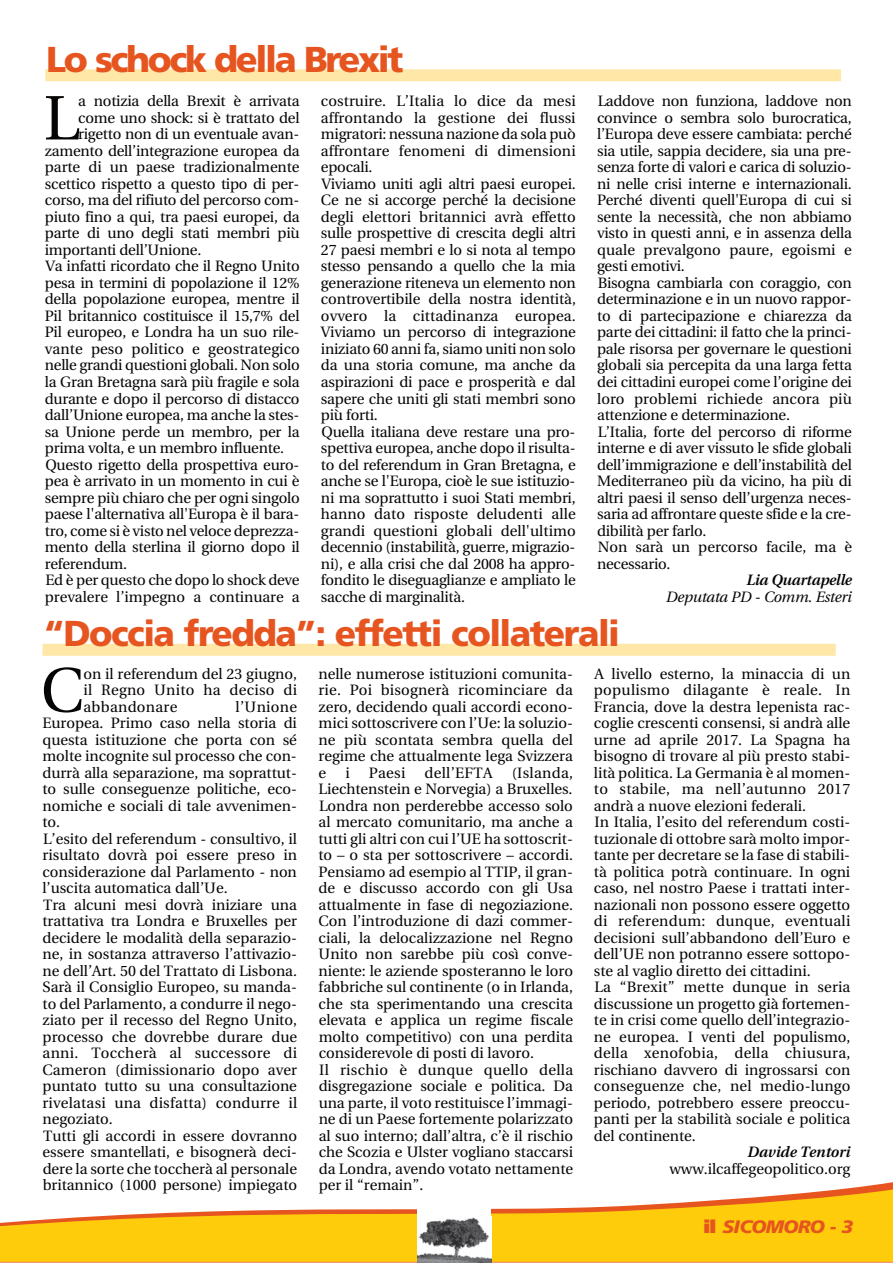
<style>
.page{position:relative;width:893px;height:1263px;background:#fff}
.page>*{position:absolute;margin:0;border:0;box-sizing:border-box;transform-origin:0 0}
.t1{font:62.7px "Utopia";color:#070504}
.t2{font:900 36px "Frutiger";letter-spacing:-.045em;color:#e6551f}
.t3{font:900 36px "Frutiger";letter-spacing:-.065em;color:#e6551f}
.t4{font:italic 900 18px "Frutiger";letter-spacing:-.035em;color:#e6551f;scale:1.07 1}
.t5{font:15px/16.5px "Utopia";letter-spacing:-.005em;color:#070504}
.t6{font:italic 600 15px "Utopia";letter-spacing:-.015em;color:#070504}
.t7{font:italic 15px "Utopia";letter-spacing:-.015em;color:#070504}
.t8{font:15px "Utopia";letter-spacing:.02em;color:#070504}
.s1{font-style:normal}
</style>
<div class="page">
<svg style="left:0;top:1189px;width:893px;height:73px;fill:#fecc0a"></svg>
<div style="left:417px;top:1208px;width:74px;height:55px;background:#fff"></div>
<img style="left:417px;top:1217px;width:74px;height:45px">
<div style="left:45px;top:69px;width:796px;height:12px;background:#ffe7a8"></div>
<div style="left:43px;top:644px;width:793px;height:12px;background:#ffe7a8"></div>
<h2 class="t3" style="left:46px;top:45px;width:359px">Lo schock della Brexit</h2>
<h1 class="t1" style="left:44px;top:93px;width:37px">L</h1>
<p class="t5" style="left:78px;top:94px;width:223px">a notizia della Brexit è arrivata</p>
<p class="t5" style="left:78px;top:111px;width:223px">come uno shock: si è trattato del</p>
<p class="t5" style="left:78px;top:127px;width:223px">rigetto non di un eventuale avan-</p>
<p class="t5" style="left:45px;top:144px;width:256px">zamento dell’integrazione europea da</p>
<p class="t5" style="left:45px;top:160px;width:256px">parte di un paese tradizionalmente</p>
<p class="t5" style="left:45px;top:177px;width:256px">scettico rispetto a questo tipo di per-</p>
<p class="t5" style="left:45px;top:193px;width:256px">corso, ma del rifiuto del percorso com-</p>
<p class="t5" style="left:45px;top:210px;width:256px">piuto fino a qui, tra paesi europei, da</p>
<p class="t5" style="left:45px;top:226px;width:256px">parte di uno degli stati membri più</p>
<p class="t5" style="left:45px;top:243px;width:158px">importanti dell’Unione.</p>
<p class="t5" style="left:45px;top:259px;width:256px">Va infatti ricordato che il Regno Unito</p>
<p class="t5" style="left:45px;top:276px;width:256px">pesa in termini di popolazione il 12%</p>
<p class="t5" style="left:45px;top:292px;width:256px">della popolazione europea, mentre il</p>
<p class="t5" style="left:45px;top:309px;width:256px">Pil britannico costituisce il 15,7% del</p>
<p class="t5" style="left:45px;top:325px;width:256px">Pil europeo, e Londra ha un suo rile-</p>
<p class="t5" style="left:45px;top:342px;width:256px">vante peso politico e geostrategico</p>
<p class="t5" style="left:45px;top:358px;width:256px">nelle grandi questioni globali. Non solo</p>
<p class="t5" style="left:45px;top:375px;width:256px">la Gran Bretagna sarà più fragile e sola</p>
<p class="t5" style="left:45px;top:391px;width:256px">durante e dopo il percorso di distacco</p>
<p class="t5" style="left:45px;top:408px;width:256px">dall’Unione europea, ma anche la stes-</p>
<p class="t5" style="left:45px;top:424px;width:256px">sa Unione perde un membro, per la</p>
<p class="t5" style="left:45px;top:441px;width:241px">prima volta, e un membro influente.</p>
<p class="t5" style="left:45px;top:457px;width:255px">Questo rigetto della prospettiva euro-</p>
<p class="t5" style="left:45px;top:474px;width:256px">pea è arrivato in un momento in cui è</p>
<p class="t5" style="left:45px;top:490px;width:256px">sempre più chiaro che per ogni singolo</p>
<p class="t5" style="left:45px;top:507px;width:256px">paese l'alternativa all'Europa è il bara-</p>
<p class="t5" style="left:45px;top:523px;width:256px">tro, come si è visto nel veloce deprezza-</p>
<p class="t5" style="left:45px;top:540px;width:256px">mento della sterlina il giorno dopo il</p>
<p class="t5" style="left:45px;top:556px;width:84px">referendum.</p>
<p class="t5" style="left:45px;top:573px;width:256px">Ed è per questo che dopo lo shock deve</p>
<p class="t5" style="left:45px;top:589px;width:256px">prevalere l’impegno a continuare a</p>
<p class="t5" style="left:321px;top:94px;width:256px">costruire. L’Italia lo dice da mesi affrontando la gestione dei flussi migratori: nessuna nazione da sola può affrontare fenomeni di dimensioni epocali.<br>Viviamo uniti agli altri paesi europei.<br>Ce ne si accorge perché la decisione degli elettori britannici avrà effetto sulle prospettive di crescita degli altri 27 paesi membri e lo si nota al tempo stesso pensando a quello che la mia generazione riteneva un elemento non controvertibile della nostra identità, ovvero la cittadinanza europea.<br>Viviamo un percorso di integrazione iniziato 60 anni fa, siamo uniti non solo da una storia comune, ma anche da aspirazioni di pace e prosperità e dal sapere che uniti gli stati membri sono più forti.<br>Quella italiana deve restare una pro&shy;spettiva europea, anche dopo il risulta&shy;to del referendum in Gran Bretagna, e anche se l'Europa, cioè le sue istituzio&shy;ni ma soprattutto i suoi Stati membri, hanno dato risposte deludenti alle grandi questioni globali dell'ultimo decennio (instabilità, guerre, migrazio&shy;ni), e alla crisi che dal 2008 ha appro&shy;fondito le diseguaglianze e ampliato le sacche di marginalità.</p>
<p class="t5" style="left:597px;top:94px;width:256px">Laddove non funziona, laddove non convince o sembra solo burocratica, l’Europa deve essere cambiata: perché sia utile, sappia decidere, sia una pre&shy;senza forte di valori e carica di soluzio&shy;ni nelle crisi interne e internazionali.<br>Perché diventi quell'Europa di cui si sente la necessità, che non abbiamo visto in questi anni, e in assenza della quale prevalgono paure, egoismi e gesti emotivi.<br>Bisogna cambiarla con coraggio, con determinazione e in un nuovo rappor&shy;to di partecipazione e chiarezza da parte dei cittadini: il fatto che la princi&shy;pale risorsa per governare le questioni globali sia percepita da una larga fetta dei cittadini europei come l’origine dei loro problemi richiede ancora più attenzione e determinazione.<br>L’Italia, forte del percorso di riforme interne e di aver vissuto le sfide globali dell’immigrazione e dell’instabilità del Mediterraneo più da vicino, ha più di altri paesi il senso dell’urgenza neces&shy;saria ad affrontare queste sfide e la cre&shy;dibilità per farlo.<br>Non sarà un percorso facile, ma è necessario.</p>
<p class="t6" style="left:746px;top:574px;width:107px">Lia Quartapelle</p>
<p class="t7" style="left:666px;top:590px;width:187px">Deputata PD - Comm. Esteri</p>
<h2 class="t2" style="left:43px;top:619px;width:578px">“Doccia fredda”: effetti collaterali</h2>
<p class="t5" style="left:594px;top:666px;width:258px">A livello esterno, la minaccia di un populismo dilagante è reale. In Francia, dove la destra lepenista rac&shy;coglie crescenti consensi, si andrà alle urne ad aprile 2017. La Spagna ha bisogno di trovare al più presto stabi&shy;lità politica. La Germania è al momen&shy;to stabile, ma nell’autunno 2017 andrà a nuove elezioni federali.<br>In Italia, l’esito del referendum costi&shy;tuzionale di ottobre sarà molto impor&shy;tante per decretare se la fase di stabili&shy;tà politica potrà continuare. In ogni caso, nel nostro Paese i trattati inter&shy;nazionali non possono essere oggetto di referendum: dunque, eventuali decisioni sull’abbandono dell’Euro e dell’UE non potranno essere sottopo&shy;ste al vaglio diretto dei cittadini.<br>La “Brexit” mette dunque in seria discussione un progetto già fortemen&shy;te in crisi come quello dell’integrazio&shy;ne europea. I venti del populismo, della xenofobia, della chiusura, rischiano davvero di ingrossarsi con conseguenze che, nel medio-lungo periodo, potrebbero essere preoccu&shy;panti per la stabilità sociale e politica del continente.</p>
<p class="t6" style="left:747px;top:1146px;width:104px">Davide Tentori</p>
<p class="t5" style="left:669px;top:1161px;width:182px">www.ilcaffegeopolitico.org</p>
<h1 class="t1" style="left:41px;top:665px;width:44px">C</h1>
<p class="t5" style="left:83px;top:666px;width:215px;text-align:justify">on il referendum del 23 giugno, il Regno Unito ha deciso di abbandonare</p>
<p class="t5" style="left:319px;top:666px;width:256px;text-align:justify">nelle numerose istituzioni comunita&shy;rie. Poi bisognerà ricominciare da zero, decidendo quali accordi econo&shy;mici sottoscrivere con l’Ue: la soluzio&shy;ne più scontata sembra quella del regime che attualmente lega Svizzera e</p>
<p class="t5" style="left:43px;top:699px;width:256px;text-indent:193px">l’Unione Europea. Primo caso nella storia di questa istituzione che porta con sé molte incognite sul processo che con&shy;durrà alla separazione, ma soprattut&shy;to sulle conseguenze politiche, eco&shy;nomiche e sociali di tale avvenimen&shy;to.<br>L’esito del referendum - consultivo, il risultato dovrà poi essere preso in considerazione dal Parlamento - non l’uscita automatica dall’Ue.<br>Tra alcuni mesi dovrà iniziare una trattativa tra Londra e Bruxelles per decidere le modalità della separazio&shy;ne, in sostanza attraverso l’attivazio&shy;ne dell’Art. 50 del Trattato di Lisbona.<br>Sarà il Consiglio Europeo, su manda&shy;to del Parlamento, a condurre il nego&shy;ziato per il recesso del Regno Unito, processo che dovrebbe durare due anni. Toccherà al successore di Cameron (dimissionario dopo aver puntato tutto su una consultazione rivelatasi una disfatta) condurre il negoziato.<br>Tutti gli accordi in essere dovranno essere smantellati, e bisognerà deci&shy;dere la sorte che toccherà al personale britannico (1000 persone) impiegato</p>
<p class="t5" style="left:345px;top:765px;width:6px">i</p>
<p class="t5" style="left:369px;top:765px;width:38px">Paesi</p>
<p class="t8" style="left:425px;top:766px;width:70px">dell’EFTA</p>
<p class="t5" style="left:319px;top:765px;width:256px;text-indent:193px">(Islanda, Liechtenstein e Norvegia) a Bruxelles.<br>Londra non perderebbe accesso solo al mercato comunitario, ma anche a tutti gli altri con cui l’UE ha sottoscrit&shy;to – o sta per sottoscrivere – accordi.<br>Pensiamo ad esempio al TTIP, il gran&shy;de e discusso accordo con gli Usa attualmente in fase di negoziazione.<br>Con l’introduzione di dazi commer&shy;ciali, la delocalizzazione nel Regno Unito non sarebbe più così conve&shy;niente: le aziende sposteranno le loro fabbriche sul continente (o in Irlanda, che sta sperimentando una crescita elevata e applica un regime fiscale molto competitivo) con una perdita considerevole di posti di lavoro.<br>Il rischio è dunque quello della disgregazione sociale e politica. Da una parte, il voto restituisce l’immagi&shy;ne di un Paese fortemente polarizzato al suo interno; dall’altra, c’è il rischio che Scozia e Ulster vogliano staccarsi da Londra, avendo votato nettamente per il “remain”.</p>
<p class="t4" style="left:704px;top:1219px;width:141px"><span class="s1">il</span> SICOMORO - 3</p>
</div>
